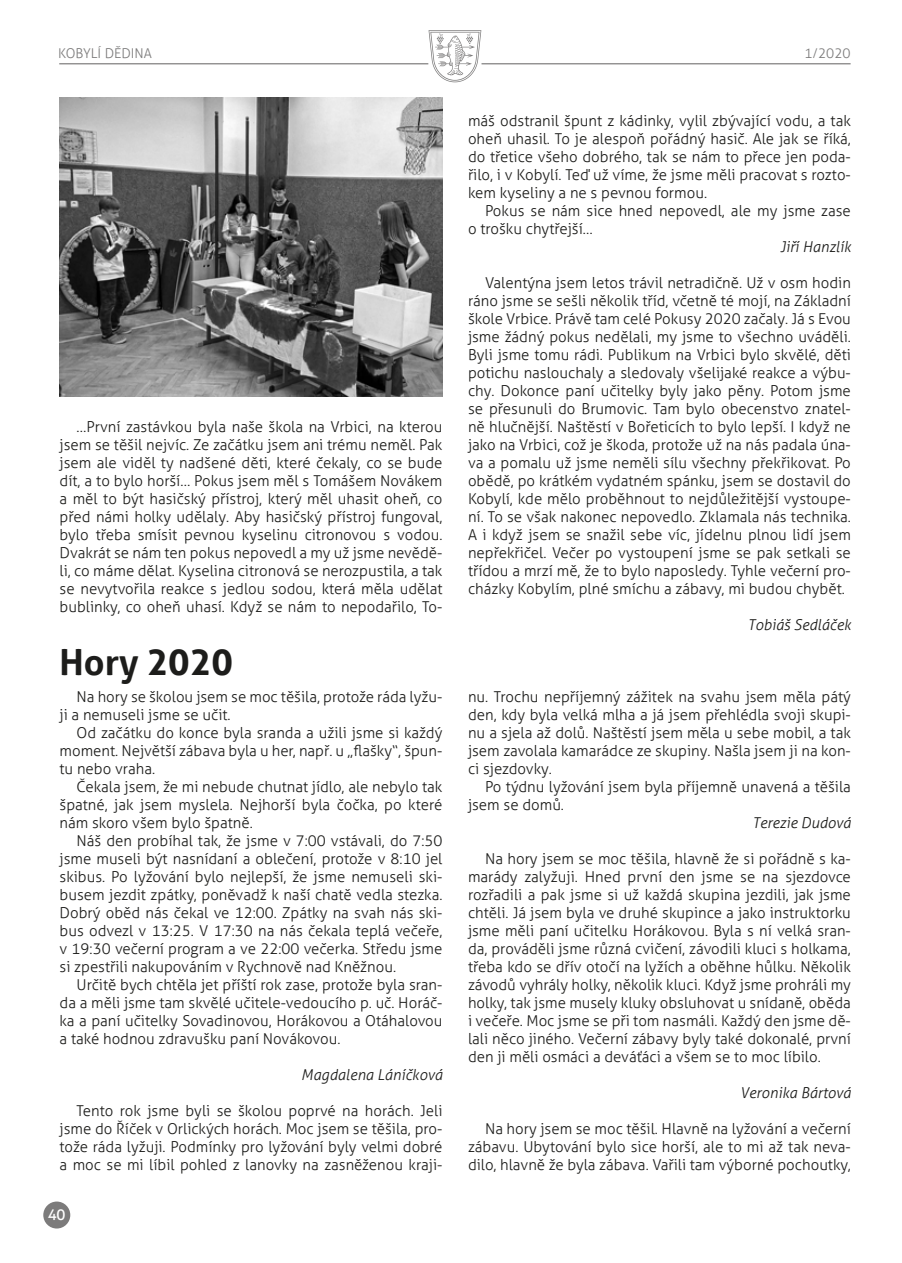
<style>
.page{position:relative;width:902px;height:1263px;background:#fff}
.page>*{position:absolute;margin:0;border:0;box-sizing:border-box;transform-origin:0 0}
.t1{font:700 36px "Aller";color:#1d1d1b}
.t2{font:300 15px/18px "Aller";color:#1d1d1b;text-align:justify}
.t3{font:italic 300 15px "Aller";color:#1d1d1b}
.t4{font:15px "Aller";color:#fff}
.t5{font:300 13.5px "Aller";color:#7c7b7b}
</style>
<div class="page">
<hr style="left:59px;top:63px;width:369px;height:1px;background:#7c7b7b">
<hr style="left:481px;top:63px;width:369px;height:1px;background:#7c7b7b">
<svg style="left:428px;top:30px;width:53px;height:52px"></svg>
<div style="left:43px;top:1201px;width:27px;height:27px;background:#7c7b7b;border-radius:50%"></div>
<img style="left:60px;top:98px;width:382px;height:298px">
<p class="t5" style="left:58px;top:45px;width:95px">KOBYLÍ DĚDINA</p>
<p class="t5" style="left:804px;top:45px;width:48px">1/2020</p>
<p class="t2" style="left:60px;top:418px;width:384px;text-indent:17px">…První zastávkou byla naše škola na Vrbici, na kterou jsem se těšil nejvíc. Ze začátku jsem ani trému neměl. Pak jsem ale viděl ty nadšené děti, které čekaly, co se bude dít, a to bylo horší… Pokus jsem měl s Tomášem Novákem a měl to být hasičský přístroj, který měl uhasit oheň, co před námi holky udělaly. Aby hasičský přístroj fungoval, bylo třeba smísit pevnou kyselinu citronovou s vodou.<br>Dvakrát se nám ten pokus nepovedl a my už jsme nevědě&shy;li, co máme dělat. Kyselina citronová se nerozpustila, a tak se nevytvořila reakce s jedlou sodou, která měla udělat bublinky, co oheň uhasí. Když se nám to nepodařilo, To-</p>
<h1 class="t1" style="left:60px;top:640px;width:175px">Hory 2020</h1>
<p class="t2" style="left:60px;top:688px;width:384px;text-indent:17px">Na hory se školou jsem se moc těšila, protože ráda lyžu&shy;ji a nemuseli jsme se učit.</p>
<p class="t2" style="left:60px;top:724px;width:384px;text-indent:17px">Od začátku do konce byla sranda a užili jsme si každý moment. Největší zábava byla u her, např. u „flašky“, špun&shy;tu nebo vraha.</p>
<p class="t2" style="left:60px;top:778px;width:384px;text-indent:17px">Čekala jsem, že mi nebude chutnat jídlo, ale nebylo tak špatné, jak jsem myslela. Nejhorší byla čočka, po které nám skoro všem bylo špatně.</p>
<p class="t2" style="left:60px;top:832px;width:384px;text-indent:17px">Náš den probíhal tak, že jsme v 7:00 vstávali, do 7:50 jsme museli být nasnídaní a oblečení, protože v 8:10 jel skibus. Po lyžování bylo nejlepší, že jsme nemuseli ski&shy;busem jezdit zpátky, poněvadž k naší chatě vedla stezka.<br>Dobrý oběd nás čekal ve 12:00. Zpátky na svah nás ski&shy;bus odvezl v 13:25. V 17:30 na nás čekala teplá večeře, v 19:30 večerní program a ve 22:00 večerka. Středu jsme si zpestřili nakupováním v Rychnově nad Kněžnou.</p>
<p class="t2" style="left:60px;top:976px;width:384px;text-indent:17px">Určitě bych chtěla jet příští rok zase, protože byla sran&shy;da a měli jsme tam skvělé učitele-‑vedoucího p. uč. Horáč&shy;ka a paní učitelky Sovadinovou, Horákovou a Otáhalovou a také hodnou zdravušku paní Novákovou.</p>
<p class="t3" style="left:301px;top:1066px;width:143px">Magdalena Láníčková</p>
<p class="t2" style="left:60px;top:1102px;width:384px;text-indent:17px">Tento rok jsme byli se školou poprvé na horách. Jeli jsme do Říček v Orlických horách. Moc jsem se těšila, pro&shy;tože ráda lyžuji. Podmínky pro lyžování byly velmi dobré a moc se mi líbil pohled z lanovky na zasněženou kraji-</p>
<p class="t4" style="left:48px;top:1205px;width:19px">40</p>
<p class="t2" style="left:468px;top:112px;width:384px">máš odstranil špunt z kádinky, vylil zbývající vodu, a tak oheň uhasil. To je alespoň pořádný hasič. Ale jak se říká, do třetice všeho dobrého, tak se nám to přece jen poda&shy;řilo, i v Kobylí. Teď už víme, že jsme měli pracovat s rozto&shy;kem kyseliny a ne s pevnou formou.</p>
<p class="t2" style="left:468px;top:202px;width:384px;text-indent:17px">Pokus se nám sice hned nepovedl, ale my jsme zase o trošku chytřejší…</p>
<p class="t3" style="left:780px;top:238px;width:72px">Jiří Hanzlík</p>
<p class="t2" style="left:468px;top:274px;width:384px;text-indent:17px">Valentýna jsem letos trávil netradičně. Už v osm hodin ráno jsme se sešli několik tříd, včetně té mojí, na Základní škole Vrbice. Právě tam celé Pokusy 2020 začaly. Já s Evou jsme žádný pokus nedělali, my jsme to všechno uváděli.<br>Byli jsme tomu rádi. Publikum na Vrbici bylo skvělé, děti potichu naslouchaly a sledovaly všelijaké reakce a výbu&shy;chy. Dokonce paní učitelky byly jako pěny. Potom jsme se přesunuli do Brumovic. Tam bylo obecenstvo znatel&shy;ně hlučnější. Naštěstí v Bořeticích to bylo lepší. I když ne jako na Vrbici, což je škoda, protože už na nás padala úna&shy;va a pomalu už jsme neměli sílu všechny překřikovat. Po obědě, po krátkém vydatném spánku, jsem se dostavil do Kobylí, kde mělo proběhnout to nejdůležitější vystoupe&shy;ní. To se však nakonec nepovedlo. Zklamala nás technika.<br>A i když jsem se snažil sebe víc, jídelnu plnou lidí jsem nepřekřičel. Večer po vystoupení jsme se pak setkali se třídou a mrzí mě, že to bylo naposledy. Tyhle večerní pro&shy;cházky Kobylím, plné smíchu a zábavy, mi budou chybět.</p>
<p class="t3" style="left:747px;top:616px;width:105px">Tobiáš Sedláček</p>
<p class="t2" style="left:468px;top:688px;width:384px">nu. Trochu nepříjemný zážitek na svahu jsem měla pátý den, kdy byla velká mlha a já jsem přehlédla svoji skupi&shy;nu a sjela až dolů. Naštěstí jsem měla u sebe mobil, a tak jsem zavolala kamarádce ze skupiny. Našla jsem ji na kon&shy;ci sjezdovky.</p>
<p class="t2" style="left:468px;top:778px;width:384px;text-indent:17px">Po týdnu lyžování jsem byla příjemně unavená a těšila jsem se domů.</p>
<p class="t3" style="left:752px;top:814px;width:100px">Terezie Dudová</p>
<p class="t2" style="left:468px;top:850px;width:384px;text-indent:17px">Na hory jsem se moc těšila, hlavně že si pořádně s ka&shy;marády zalyžuji. Hned první den jsme se na sjezdovce rozřadili a pak jsme si už každá skupina jezdili, jak jsme chtěli. Já jsem byla ve druhé skupince a jako instruktorku jsme měli paní učitelku Horákovou. Byla s ní velká sran&shy;da, prováděli jsme různá cvičení, závodili kluci s holkama, třeba kdo se dřív otočí na lyžích a oběhne hůlku. Několik závodů vyhrály holky, několik kluci. Když jsme prohráli my holky, tak jsme musely kluky obsluhovat u snídaně, oběda i večeře. Moc jsme se při tom nasmáli. Každý den jsme dě&shy;lali něco jiného. Večerní zábavy byly také dokonalé, první den ji měli osmáci a deváťáci a všem se to moc líbilo.</p>
<p class="t3" style="left:739px;top:1084px;width:113px">Veronika Bártová</p>
<p class="t2" style="left:468px;top:1120px;width:384px;text-indent:17px">Na hory jsem se moc těšil. Hlavně na lyžování a večerní zábavu. Ubytování bylo sice horší, ale to mi až tak neva&shy;dilo, hlavně že byla zábava. Vařili tam výborné pochoutky,</p>
</div>
